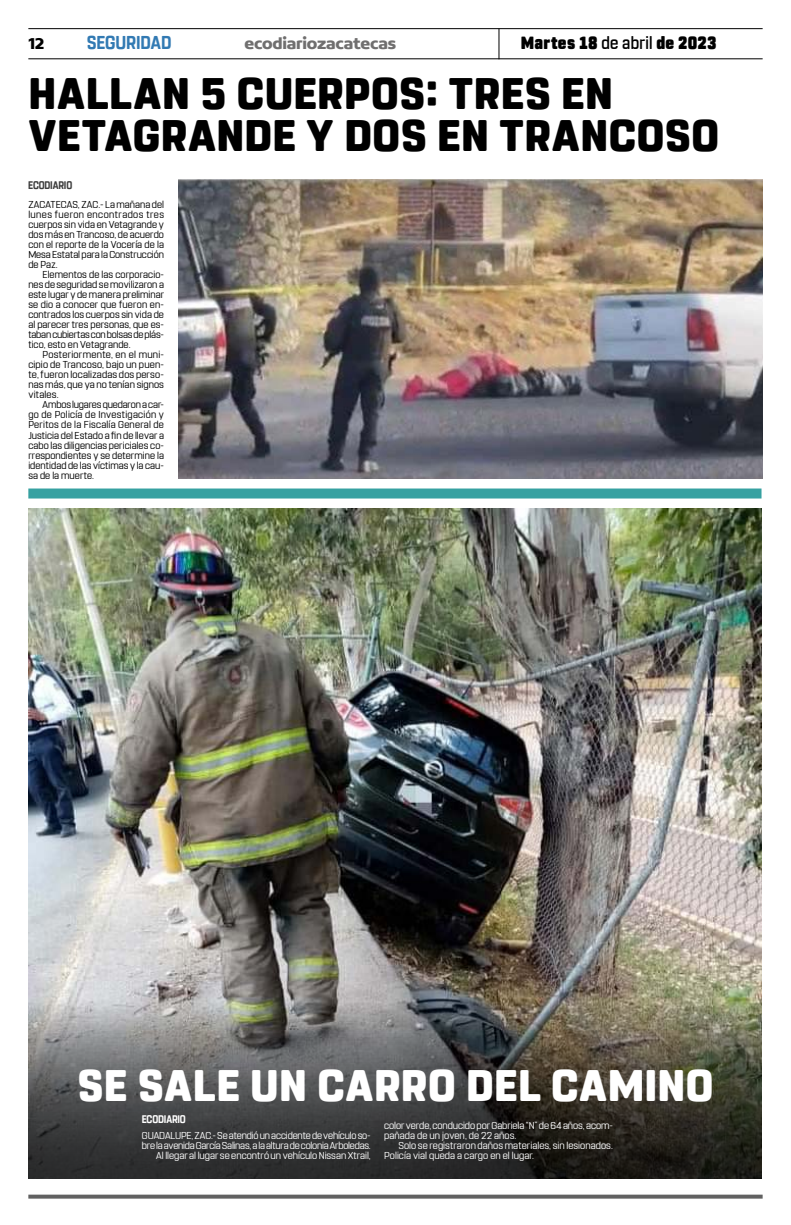
<style>
.page{position:relative;width:791px;height:1225px;background:#fff}
.page>*{position:absolute;margin:0;border:0;box-sizing:border-box;transform-origin:0 0}
.t1{font:800 44px/42px "Rohn Rounded";letter-spacing:.01em;color:#000}
.t2{font:800 44px "Rohn Rounded";letter-spacing:.01em;color:#fff}
.t3{font:700 18.6px "Rohn Rounded";letter-spacing:-.01em;color:#327ab3;scale:.91 1}
.t4{font:900 17.6px "Rohn Rounded";letter-spacing:.02em;color:#000;scale:.91 1}
.t5{font:700 16.9px "Concord";letter-spacing:-.01em;color:#706f6f}
.t6{font:700 16.9px "Concord";color:#000}
.t7{font:700 11px "Rohn Rounded";letter-spacing:-.015em;color:#3d3d3d;scale:.87 1}
.t8{font:700 11px "Rohn Rounded";letter-spacing:-.015em;color:#fff;scale:.87 1}
.t9{font:10px/10px "Rohn Rounded";letter-spacing:.005em;color:#000;text-align:justify}
.t10{font:10px/10px "Rohn Rounded";letter-spacing:-.005em;color:#fff}
.s1{font-weight:500}
</style>
<div class="page">
<svg style="left:28px;top:1194px;width:735px;height:4px;background:#7a7a7a"></svg>
<hr style="left:28px;top:28px;width:735px;height:1px;background:#000">
<hr style="left:28px;top:58px;width:735px;height:1px;background:#000">
<hr style="left:498px;top:29px;width:1px;height:30px;background:#000">
<img style="left:178px;top:180px;width:585px;height:298px">
<div style="left:28px;top:488px;width:733px;height:10px;background:#36a1a1"></div>
<img style="left:28px;top:508px;width:733px;height:494px">
<svg style="left:28px;top:1002px;width:733px;height:177px;background:#4f4e4a"></svg>
<h3 class="t6" style="left:28px;top:33px;width:18px">12</h3>
<h2 class="t3" style="left:87px;top:32px;width:95px">SEGURIDAD</h2>
<h3 class="t5" style="left:244px;top:33px;width:153px">ecodiariozacatecas</h3>
<h3 class="t4" style="left:521px;top:33px;width:216px">Martes 18 <span class="s1">de abril</span> de 2023</h3>
<h1 class="t1" style="left:29px;top:73px;width:692px">HALLAN 5 CUERPOS: TRES EN<br>VETAGRANDE Y DOS EN TRANCOSO</h1>
<p class="t7" style="left:28px;top:179px;width:52px">ECODIARIO</p>
<p class="t9" style="left:28px;top:200px;width:137px">ZACATECAS, ZAC.- La mañana del lunes fueron encontrados tres cuerpos sin vida en Vetagrande y dos más en Trancoso, de acuerdo con el reporte de la Vocería de la Mesa Estatal para la Construcción de Paz.</p>
<p class="t9" style="left:28px;top:270px;width:137px;text-indent:14px">Elementos de las corporacio&shy;nes de seguridad se movilizaron a este lugar y de manera preliminar se dio a conocer que fueron en&shy;contrados los cuerpos sin vida de al parecer tres personas, que es&shy;taban cubiertas con bolsas de plás&shy;tico, esto en Vetagrande.</p>
<p class="t9" style="left:28px;top:350px;width:137px;text-indent:14px">Posteriormente, en el muni&shy;cipio de Trancoso, bajo un puen&shy;te, fueron localizadas dos perso&shy;nas más, que ya no tenían signos vitales.</p>
<p class="t9" style="left:28px;top:400px;width:137px;text-indent:14px">Ambos lugares quedaron a car&shy;go de Policía de Investigación y Peritos de la Fiscalía General de Justicia del Estado a fin de llevar a cabo las diligencias periciales co&shy;rrespondientes y se determine la identidad de las víctimas y la cau&shy;sa de la muerte.</p>
<h1 class="t2" style="left:78px;top:1060px;width:637px">SE SALE UN CARRO DEL CAMINO</h1>
<p class="t10" style="left:142px;top:1130px;width:230px;text-align:right">GUADALUPE, ZAC.- Se atendió un accidente de vehículo so&shy;bre la avenida García Salinas, a la altura de colonia Arboledas.<br>Al llegar al lugar se encontró un vehículo Nissan Xtrail,</p>
<p class="t8" style="left:142px;top:1112px;width:52px">ECODIARIO</p>
<p class="t10" style="left:384px;top:1120px;width:230px">color verde, conducido por Gabriela “N” de 64 años, acom&shy;pañada de un joven, de 22 años.</p>
<p class="t10" style="left:384px;top:1140px;width:230px;text-indent:14px">Solo se registraron daños materiales, sin lesionados.<br>Policía vial queda a cargo en el lugar.</p>
</div>
